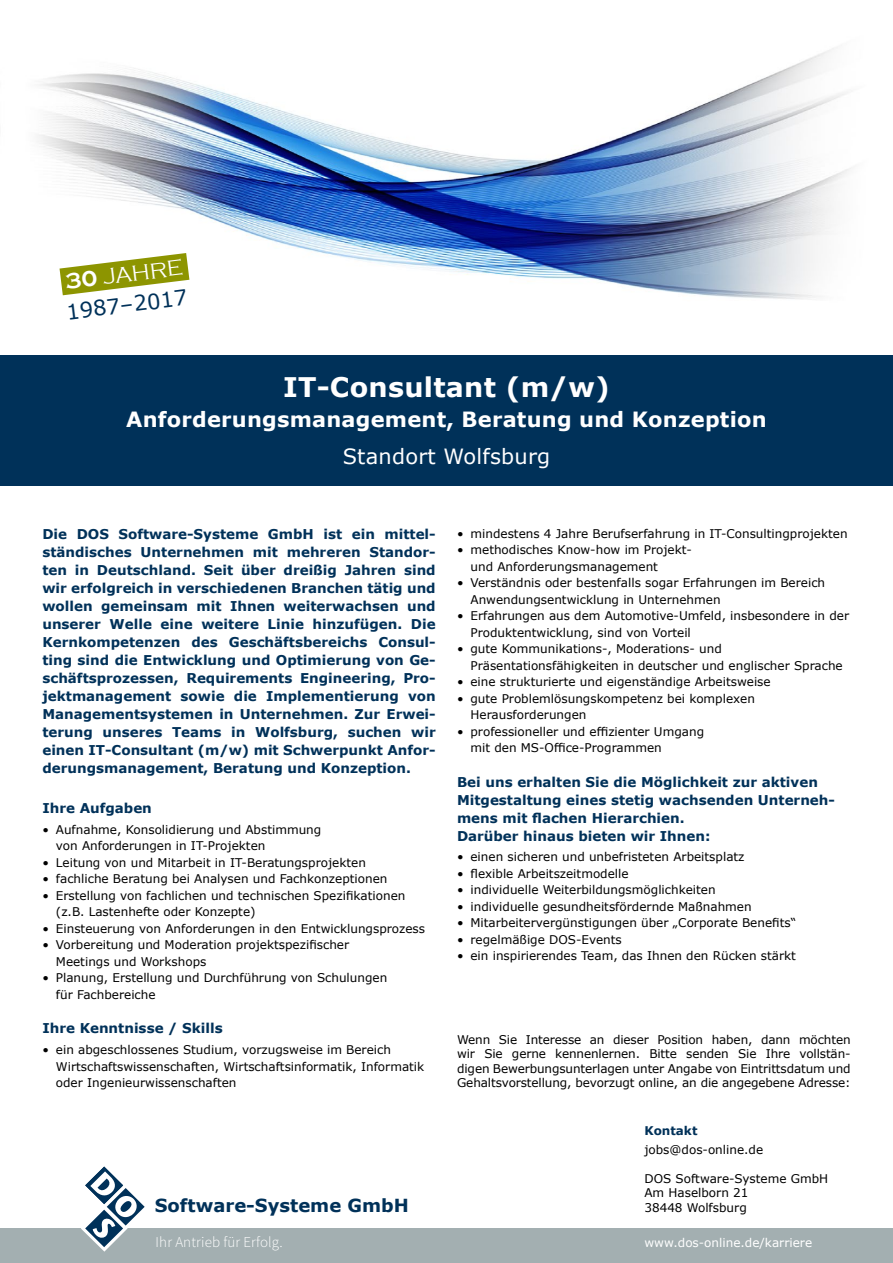
<style>
.page{position:relative;width:893px;height:1263px;background:#fff}
.page>*{position:absolute;margin:0;border:0;box-sizing:border-box;transform-origin:0 0}
.t1{font:700 27px "Verdana";letter-spacing:.01em;color:#fff}
.t2{font:300 22.35px "Copperplate Gothic";color:#fff}
.t3{font:21.15px "Verdana";color:#003159}
.t4{font:700 21px "Verdana";letter-spacing:.01em;color:#fff}
.t5{font:21px "Verdana";letter-spacing:.01em;color:#fff}
.t6{font:700 18px "Verdana";color:#003159}
.t7{font:300 15px "Source Sans Pro";letter-spacing:.01em;color:#fff}
.t8{font:700 13.5px/18px "Verdana";color:#003159;text-align:justify}
.t9{font:12px/16.5px "Verdana";color:#000}
.t10{font:12px "Verdana";color:#fff}
.t11{font:700 12px "Verdana";color:#003159}
.s1{font-weight:700}
</style>
<div class="page">
<div style="left:0;top:1228px;width:893px;height:35px;background:#a3afb1"></div>
<svg style="left:81px;top:1166px;width:64px;height:85px"></svg>
<img style="left:38px;top:48px;width:813px;height:251px">
<div style="left:0;top:355px;width:893px;height:131px;background:#003159"></div>
<svg style="left:60px;top:253px;width:129px;height:42px"></svg>
<h2 class="t2" style="left:64px;top:269px;width:120px;rotate:-7deg"><span class="s1">30</span> JAHRE</h2>
<h3 class="t3" style="left:65px;top:298px;width:123px;rotate:-7deg">1987‒2017</h3>
<h1 class="t1" style="left:283px;top:368px;width:328px">IT-Consultant (m/w)</h1>
<h3 class="t4" style="left:126px;top:404px;width:642px">Anforderungsmanagement, Beratung und Konzeption</h3>
<h3 class="t5" style="left:343px;top:442px;width:209px">Standort Wolfsburg</h3>
<p class="t8" style="left:42px;top:524px;width:395px">Die DOS Software-Systeme GmbH ist ein mittel&shy;ständisches Unternehmen mit mehreren Standor&shy;ten in Deutschland. Seit über dreißig Jahren sind wir erfolgreich in verschiedenen Branchen tätig und wollen gemeinsam mit Ihnen weiterwachsen und unserer Welle eine weitere Linie hinzufügen. Die Kernkompetenzen des Geschäftsbereichs Consul&shy;ting sind die Entwicklung und Optimierung von Ge&shy;schäftsprozessen, Requirements Engineering, Pro&shy;jektmanagement sowie die Implementierung von Managementsystemen in Unternehmen. Zur Erwei&shy;terung unseres Teams in Wolfsburg, suchen wir einen IT-Consultant (m/w) mit Schwerpunkt Anfor&shy;derungsmanagement, Beratung und Konzeption.</p>
<p class="t8" style="left:42px;top:799px;width:111px">Ihre Aufgaben</p>
<p class="t9" style="left:56px;top:821px;width:267px;text-indent:-13px">• Aufnahme, Konsolidierung und Abstimmung von Anforderungen in IT-Projekten</p>
<p class="t9" style="left:42px;top:854px;width:325px">• Leitung von und Mitarbeit in IT-Beratungsprojekten</p>
<p class="t9" style="left:42px;top:870px;width:347px">• fachliche Beratung bei Analysen und Fachkonzeptionen</p>
<p class="t9" style="left:56px;top:887px;width:351px;text-indent:-13px">• Erstellung von fachlichen und technischen Spezifikationen (z.B. Lastenhefte oder Konzepte)</p>
<p class="t9" style="left:42px;top:920px;width:384px">• Einsteuerung von Anforderungen in den Entwicklungsprozess</p>
<p class="t9" style="left:56px;top:936px;width:295px;text-indent:-13px">• Vorbereitung und Moderation projektspezifischer<br>Meetings und Workshops</p>
<p class="t9" style="left:56px;top:969px;width:333px;text-indent:-13px">• Planung, Erstellung und Durchführung von Schulungen für Fachbereiche</p>
<p class="t8" style="left:42px;top:1019px;width:182px">Ihre Kenntnisse / Skills</p>
<p class="t9" style="left:56px;top:1041px;width:370px;text-indent:-13px">• ein abgeschlossenes Studium, vorzugsweise im Bereich<br>Wirtschaftswissenschaften, Wirtschaftsinformatik, Informatik oder Ingenieurwissenschaften</p>
<p class="t9" style="left:457px;top:525px;width:392px">• mindestens 4 Jahre Berufserfahrung in IT-Consultingprojekten</p>
<p class="t9" style="left:470px;top:541px;width:223px;text-indent:-14px">• methodisches Know-how im Projekt&shy;und Anforderungsmanagement</p>
<p class="t9" style="left:470px;top:574px;width:356px;text-indent:-13px">• Verständnis oder bestenfalls sogar Erfahrungen im Bereich<br>Anwendungsentwicklung in Unternehmen</p>
<p class="t9" style="left:470px;top:607px;width:380px;text-indent:-14px">• Erfahrungen aus dem Automotive-Umfeld, insbesondere in der<br>Produktentwicklung, sind von Vorteil</p>
<p class="t9" style="left:470px;top:640px;width:374px;text-indent:-14px">• gute Kommunikations-, Moderations- und<br>Präsentationsfähigkeiten in deutscher und englischer Sprache</p>
<p class="t9" style="left:457px;top:673px;width:315px">• eine strukturierte und eigenständige Arbeitsweise</p>
<p class="t9" style="left:470px;top:690px;width:286px;text-indent:-13px">• gute Problemlösungskompetenz bei komplexen<br>Herausforderungen</p>
<p class="t9" style="left:470px;top:723px;width:235px;text-indent:-14px">• professioneller und effizienter Umgang mit den MS-Office-Programmen</p>
<p class="t8" style="left:457px;top:772px;width:380px;text-align:left">Bei uns erhalten Sie die Möglichkeit zur aktiven Mitgestaltung eines stetig wachsenden Unterneh&shy;mens mit flachen Hierarchien.<br>Darüber hinaus bieten wir Ihnen:</p>
<p class="t9" style="left:457px;top:849px;width:289px">• einen sicheren und unbefristeten Arbeitsplatz</p>
<p class="t9" style="left:457px;top:865px;width:173px">• flexible Arbeitszeitmodelle</p>
<p class="t9" style="left:457px;top:882px;width:260px">• individuelle Weiterbildungsmöglichkeiten</p>
<p class="t9" style="left:457px;top:898px;width:296px">• individuelle gesundheitsfördernde Maßnahmen</p>
<p class="t9" style="left:457px;top:915px;width:341px">• Mitarbeitervergünstigungen über „Corporate Benefits“</p>
<p class="t9" style="left:457px;top:931px;width:166px">• regelmäßige DOS-Events</p>
<p class="t9" style="left:457px;top:948px;width:340px">• ein inspirierendes Team, das Ihnen den Rücken stärkt</p>
<p class="t9" style="left:457px;top:1032px;width:395px;line-height:14.4px;text-align:justify">Wenn Sie Interesse an dieser Position haben, dann möchten wir Sie gerne kennenlernen. Bitte senden Sie Ihre vollstän&shy;digen Bewerbungsunterlagen unter Angabe von Eintrittsdatum und Gehaltsvorstellung, bevorzugt online, an die angegebene Adresse:</p>
<p class="t11" style="left:644px;top:1122px;width:55px">Kontakt</p>
<p class="t9" style="left:644px;top:1141px;width:120px">jobs@dos-online.de</p>
<p class="t9" style="left:644px;top:1171px;width:185px;line-height:14.4px">DOS Software-Systeme GmbH<br>Am Haselborn 21</p>
<h3 class="t6" style="left:155px;top:1192px;width:255px">Software-Systeme GmbH</h3>
<p class="t9" style="left:644px;top:1199px;width:104px">38448 Wolfsburg</p>
<p class="t7" style="left:156px;top:1233px;width:129px">Ihr Antrieb für Erfolg.</p>
<p class="t10" style="left:644px;top:1234px;width:169px">www.dos-online.de/karriere</p>
</div>
